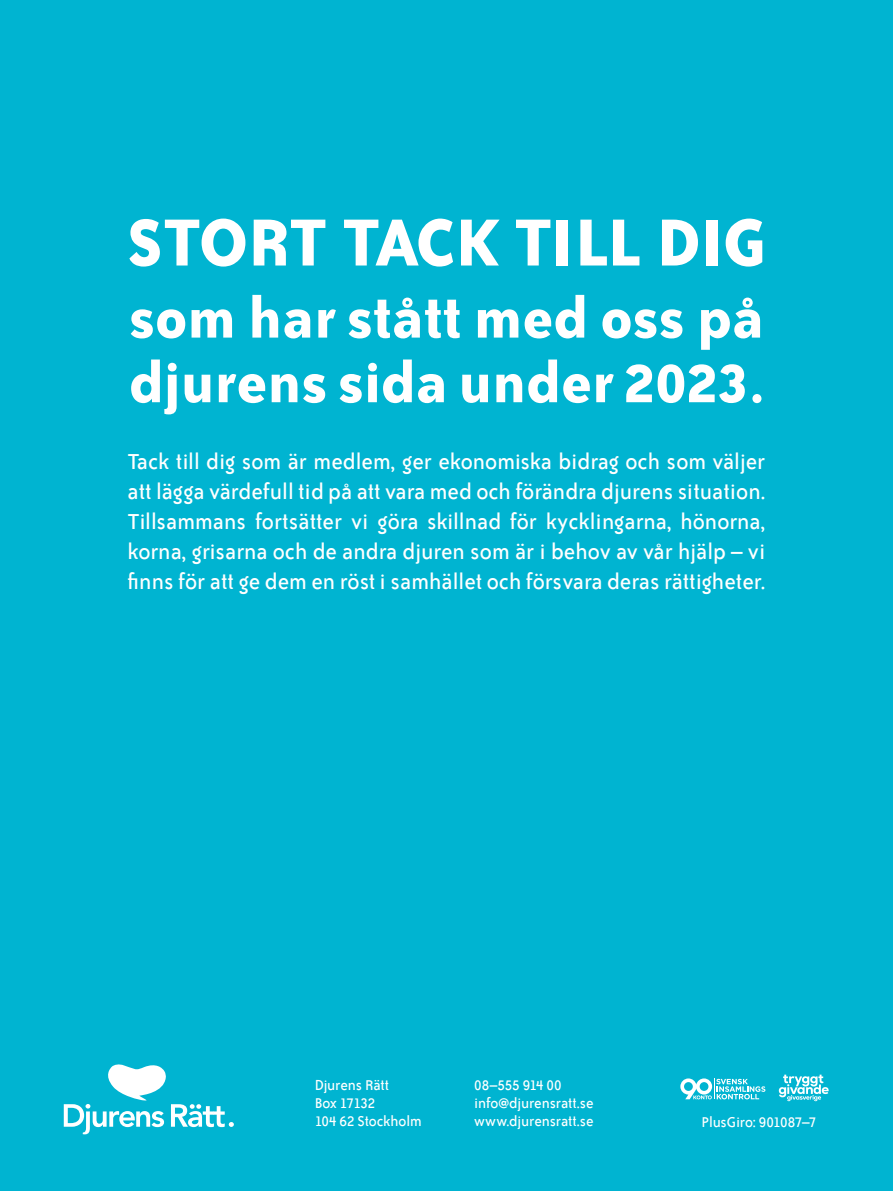
<style>
.page{position:relative;width:893px;height:1191px;background:#00b4d1}
.page>*{position:absolute;margin:0;border:0;box-sizing:border-box;transform-origin:0 0}
.Ingress{font:700 76.35px "ITC Bailey Sans Com";letter-spacing:-.01em;color:#fff}
.Ingress-2{font:700 64.65px/64.7px "ITC Bailey Sans Com";color:#fff}
.Ingress-3{font:25.2px/30.2px "ITC Bailey Sans Com";color:#fff;text-align:justify}
.Mellanrubrik{font:16.5px/18px "ITC Bailey Sans Com";letter-spacing:-.01em;color:#fff}
</style>
<div class="page">
<svg style="left:64px;top:1064px;width:170px;height:70px"></svg>
<svg style="left:680px;top:1078px;width:85px;height:21px"></svg>
<svg style="left:779px;top:1074px;width:50px;height:27px"></svg>
<p class="Ingress" style="left:128px;top:198px;width:639px">STORT TACK TILL DIG</p>
<p class="Ingress-2" style="left:129px;top:284px;width:637px">som har stått med oss på djurens sida under 2023.</p>
<p class="Ingress-3" style="left:128px;top:446px;width:639px">Tack till dig som är medlem, ger ekonomiska bidrag och som väljer att lägga värdefull tid på att vara med och förändra djurens situation.<br>Tillsammans fortsätter vi göra skillnad för kycklingarna, hönorna, korna, grisarna och de andra djuren som är i behov av vår hjälp – vi finns för att ge dem en röst i samhället och försvara deras rättigheter.</p>
<p class="Mellanrubrik" style="left:315px;top:1076px;width:109px">Djurens Rätt<br>Box 17132<br>104 62 Stockholm</p>
<p class="Mellanrubrik" style="left:474px;top:1076px;width:121px">08–555 914 00 info@djurensratt.se</p>
<p class="Mellanrubrik" style="left:474px;top:1112px;width:121px">www.djurensratt.se</p>
<p class="Mellanrubrik" style="left:702px;top:1113px;width:116px">PlusGiro: 901087–7</p>
</div>
